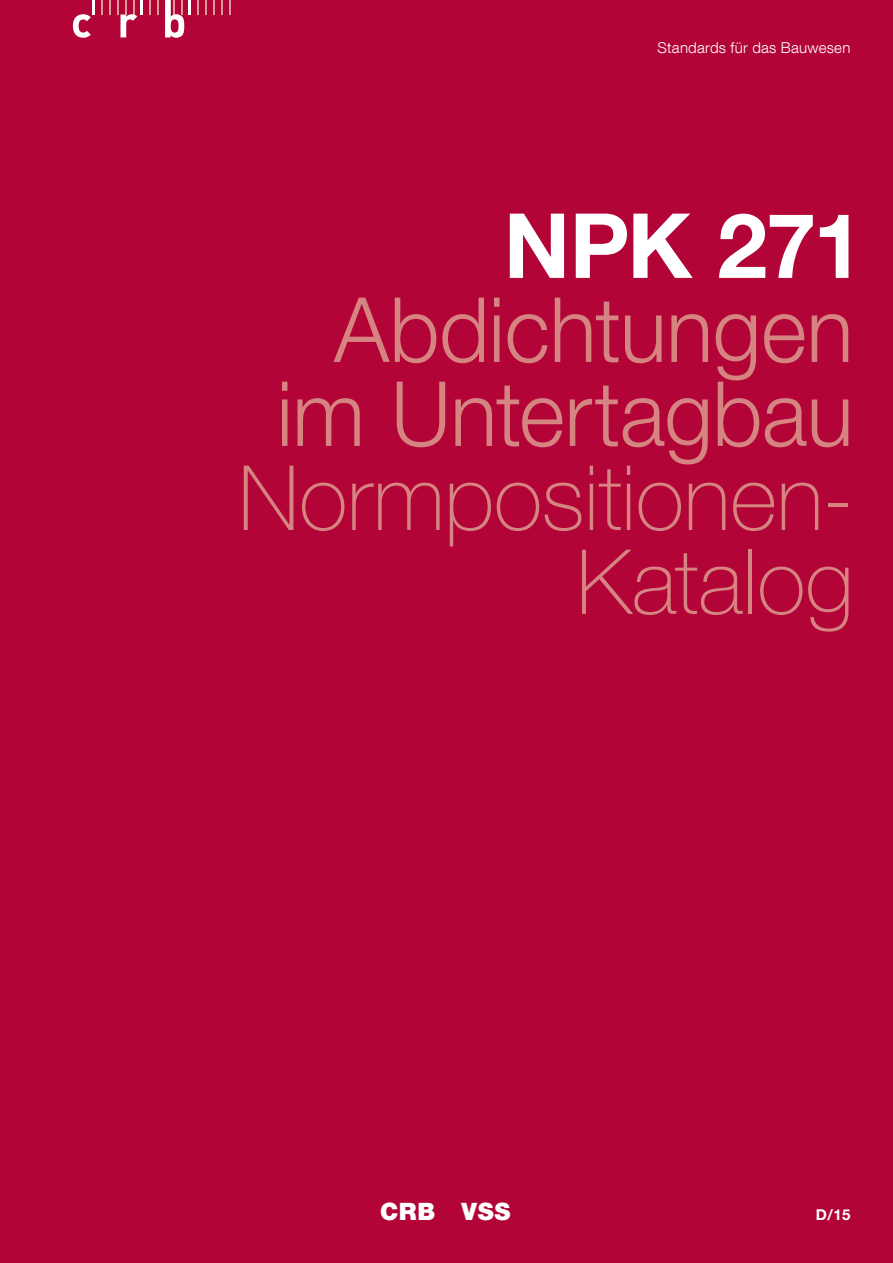
<style>
.page{position:relative;width:893px;height:1263px;background:#b30437}
.page>*{position:absolute;margin:0;border:0;box-sizing:border-box;transform-origin:0 0}
.t1{font:300 90px/84px "Helvetica Neue LT Com";letter-spacing:-.005em;color:#d58482;text-align:right}
.t2{font:100 90px/84px "Helvetica Neue LT Com";letter-spacing:-.005em;color:#d58482;text-align:right}
.t3{font:700 90px "Helvetica Neue LT Com";letter-spacing:-.02em;color:#fff}
.t4{font:900 24px "Helvetica Neue";letter-spacing:.025em;color:#fff}
.t5{font:300 15px "Helvetica Neue LT Com";letter-spacing:.015em;color:#fff}
.t6{font:700 15px "Helvetica Neue";color:#fff}
</style>
<div class="page">
<hr style="left:92px;top:0;width:3px;height:15px;background:#fff">
<svg style="left:101px;top:0;width:1px;height:15px"></svg>
<svg style="left:109px;top:0;width:1px;height:15px"></svg>
<svg style="left:149px;top:0;width:1px;height:15px"></svg>
<svg style="left:157px;top:0;width:1px;height:15px"></svg>
<svg style="left:197px;top:0;width:1px;height:15px"></svg>
<svg style="left:205px;top:0;width:1px;height:15px"></svg>
<svg style="left:213px;top:0;width:1px;height:15px"></svg>
<svg style="left:221px;top:0;width:1px;height:15px"></svg>
<svg style="left:229px;top:0;width:1px;height:15px"></svg>
<svg style="left:73px;top:14px;width:18px;height:24px"></svg>
<svg style="left:117px;top:0;width:26px;height:37px"></svg>
<svg style="left:165px;top:0;width:26px;height:38px"></svg>
<p class="t5" style="left:657px;top:39px;width:194px">Standards für das Bauwesen</p>
<p class="t3" style="left:504px;top:189px;width:361px">NPK 271</p>
<p class="t1" style="left:277px;top:286px;width:578px">Abdichtungen im Untertagbau</p>
<p class="t2" style="left:238px;top:455px;width:617px">Normpositionen-<br>Katalog</p>
<p class="t4" style="left:380px;top:1197px;width:132px">CRB VSS</p>
<p class="t6" style="left:816px;top:1206px;width:36px">D/15</p>
</div>
